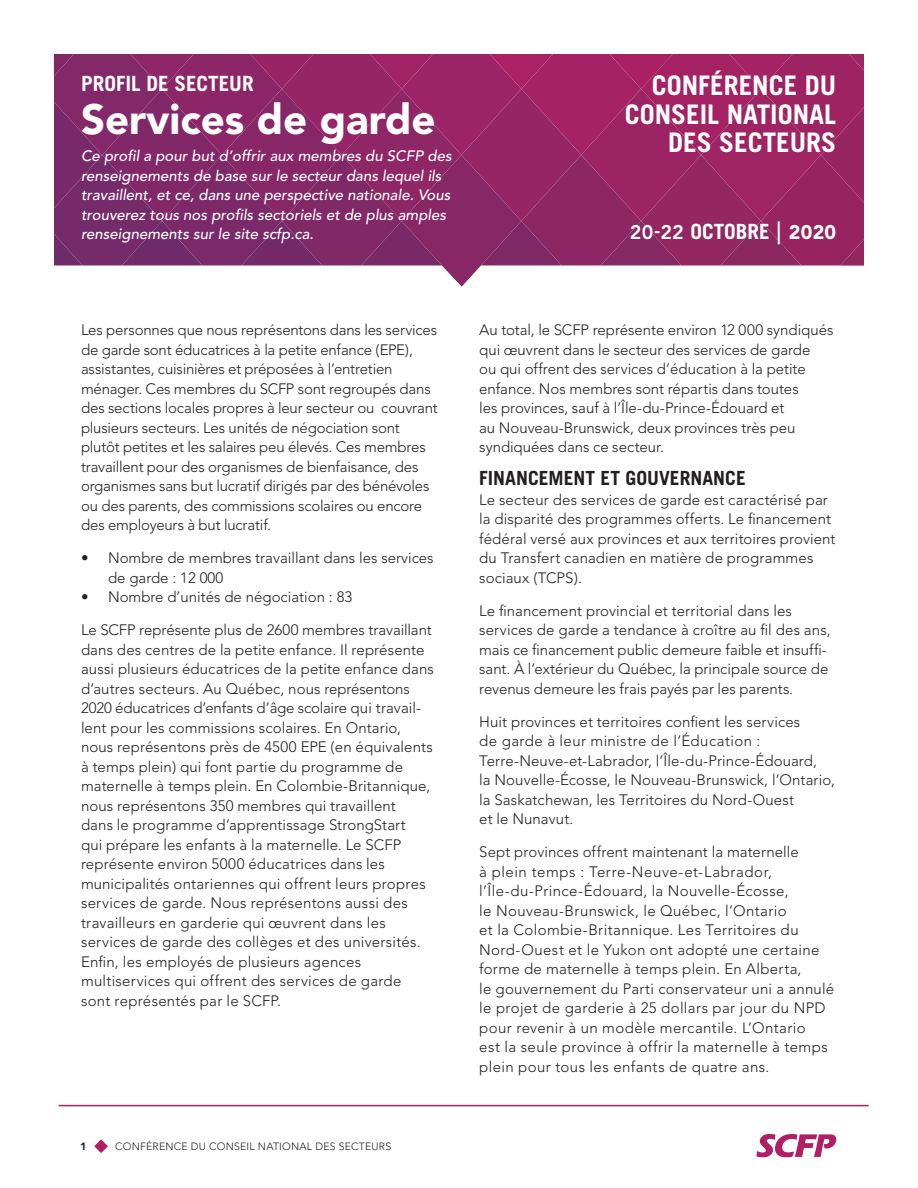
<style>
.page{position:relative;width:918px;height:1188px;background:#fff}
.page>*{position:absolute;margin:0;border:0;box-sizing:border-box;transform-origin:0 0}
.t1{font:900 42px "Avenir";color:#fff}
.t2{font:700 27px/28.5px "Trade Gothic";color:#fff;text-align:right}
.t3{font:700 21px "Trade Gothic";color:#fff}
.t4{font:700 19.5px "Trade Gothic";color:#231f20}
.t5{font:300 15px/19.5px "Avenir";letter-spacing:.005em;color:#231f20}
.t6{font:300 15px/19.5px "Avenir";letter-spacing:.025em;color:#231f20}
.t7{font:italic 500 15px/19.5px "Avenir";color:#fff}
.t8{font:300 10.5px "Avenir";letter-spacing:.02em;color:#231f20}
.t9{font:900 10.5px "Avenir";color:#231f20}
.s1{font-family:"Avenir LT Std";font-weight:800;font-size:19.65px}
.s2{font-weight:400;font-size:30.9px}
.s3{font-family:"Avenir LT Std";font-weight:900;font-size:19.65px}
</style>
<div class="page">
<svg style="left:756px;top:1134px;width:80px;height:23px"></svg>
<svg style="left:54px;top:54px;width:810px;height:233px;background:#993a73"></svg>
<hr style="left:59px;top:1105px;width:810px;height:1px;background:#b01f66">
<svg style="left:94px;top:1139px;width:14px;height:14px"></svg>
<h3 class="t3" style="left:81px;top:70px;width:174px">PROFIL DE SECTEUR</h3>
<h1 class="t1" style="left:81px;top:94px;width:356px">Services de garde</h1>
<p class="t7" style="left:81px;top:147px;width:372px">Ce profil a pour but d’offrir aux membres du SCFP des renseignements de base sur le secteur dans lequel ils travaillent, et ce, dans une perspective nationale. Vous trouverez tous nos profils sectoriels et de plus amples renseignements sur le site scfp.ca.</p>
<h2 class="t2" style="left:625px;top:71px;width:213px">CONFÉRENCE DU<br>CONSEIL NATIONAL<br>DES SECTEURS</h2>
<h3 class="t3" style="left:630px;top:219px;width:208px"><span class="s1">20-22</span> OCTOBRE <span class="s2">|</span> <span class="s3">2020</span></h3>
<p class="t5" style="left:81px;top:320px;width:358px">Les personnes que nous représentons dans les services de garde sont éducatrices à la petite enfance (EPE), assistantes, cuisinières et préposées à l’entretien ménager. Ces membres du SCFP sont regroupés dans des sections locales propres à leur secteur ou couvrant plusieurs secteurs. Les unités de négociation sont plutôt petites et les salaires peu élevés. Ces membres travaillent pour des organismes de bienfaisance, des organismes sans but lucratif dirigés par des bénévoles ou des parents, des commissions scolaires ou encore des employeurs à but lucratif.</p>
<p class="t5" style="left:108px;top:548px;width:327px;text-indent:-27px">• Nombre de membres travaillant dans les services de garde : 12 000</p>
<p class="t5" style="left:81px;top:587px;width:273px">• Nombre d’unités de négociation : 83</p>
<p class="t5" style="left:81px;top:620px;width:355px">Le SCFP représente plus de 2600 membres travaillant dans des centres de la petite enfance. Il représente aussi plusieurs éducatrices de la petite enfance dans d’autres secteurs. Au Québec, nous représentons 2020 éducatrices d’enfants d’âge scolaire qui travail&shy;lent pour les commissions scolaires. En Ontario, nous représentons près de 4500 EPE (en équivalents à temps plein) qui font partie du programme de maternelle à temps plein. En Colombie-Britannique, nous représentons 350 membres qui travaillent<br>dans le programme d’apprentissage StrongStart<br>qui prépare les enfants à la maternelle. Le SCFP représente environ 5000 éducatrices dans les municipalités ontariennes qui offrent leurs propres services de garde. Nous représentons aussi des travailleurs en garderie qui œuvrent dans les services de garde des collèges et des universités.<br>Enfin, les employés de plusieurs agences multiservices qui offrent des services de garde sont représentés par le SCFP.</p>
<p class="t9" style="left:80px;top:1140px;width:8px">1</p>
<p class="t8" style="left:115px;top:1141px;width:277px">CONFÉRENCE DU CONSEIL NATIONAL DES SECTEURS</p>
<p class="t5" style="left:479px;top:320px;width:356px">Au total, le SCFP représente environ 12 000 syndiqués qui œuvrent dans le secteur des services de garde<br>ou qui offrent des services d’éducation à la petite enfance. Nos membres sont répartis dans toutes<br>les provinces, sauf à l’Île-du-Prince-Édouard et<br>au Nouveau-Brunswick, deux provinces très peu syndiquées dans ce secteur.</p>
<h3 class="t4" style="left:479px;top:466px;width:268px">FINANCEMENT ET GOUVERNANCE</h3>
<p class="t5" style="left:479px;top:490px;width:358px">Le secteur des services de garde est caractérisé par la disparité des programmes offerts. Le financement fédéral versé aux provinces et aux territoires provient du Transfert canadien en matière de programmes sociaux (TCPS).</p>
<p class="t5" style="left:479px;top:601px;width:353px">Le financement provincial et territorial dans les services de garde a tendance à croître au fil des ans, mais ce financement public demeure faible et insuffi&shy;sant. À l’extérieur du Québec, la principale source de revenus demeure les frais payés par les parents.</p>
<p class="t5" style="left:479px;top:712px;width:357px">Huit provinces et territoires confient les services<br>de garde à leur ministre de l’Éducation :<br>Terre-Neuve-et-Labrador, l’Île-du-Prince-Édouard,<br>la Nouvelle-Écosse, le Nouveau-Brunswick, l’Ontario, la Saskatchewan, les Territoires du Nord-Ouest<br>et le Nunavut.</p>
<p class="t6" style="left:479px;top:842px;width:357px">Sept provinces offrent maintenant la maternelle<br>à plein temps : Terre-Neuve-et-Labrador, l’Île-du-Prince-Édouard, la Nouvelle-Écosse,<br>le Nouveau-Brunswick, le Québec, l’Ontario<br>et la Colombie-Britannique. Les Territoires du Nord-Ouest et le Yukon ont adopté une certaine forme de maternelle à temps plein. En Alberta,<br>le gouvernement du Parti conservateur uni a annulé le projet de garderie à 25 dollars par jour du NPD pour revenir à un modèle mercantile. L’Ontario<br>est la seule province à offrir la maternelle à temps plein pour tous les enfants de quatre ans.</p>
</div>
